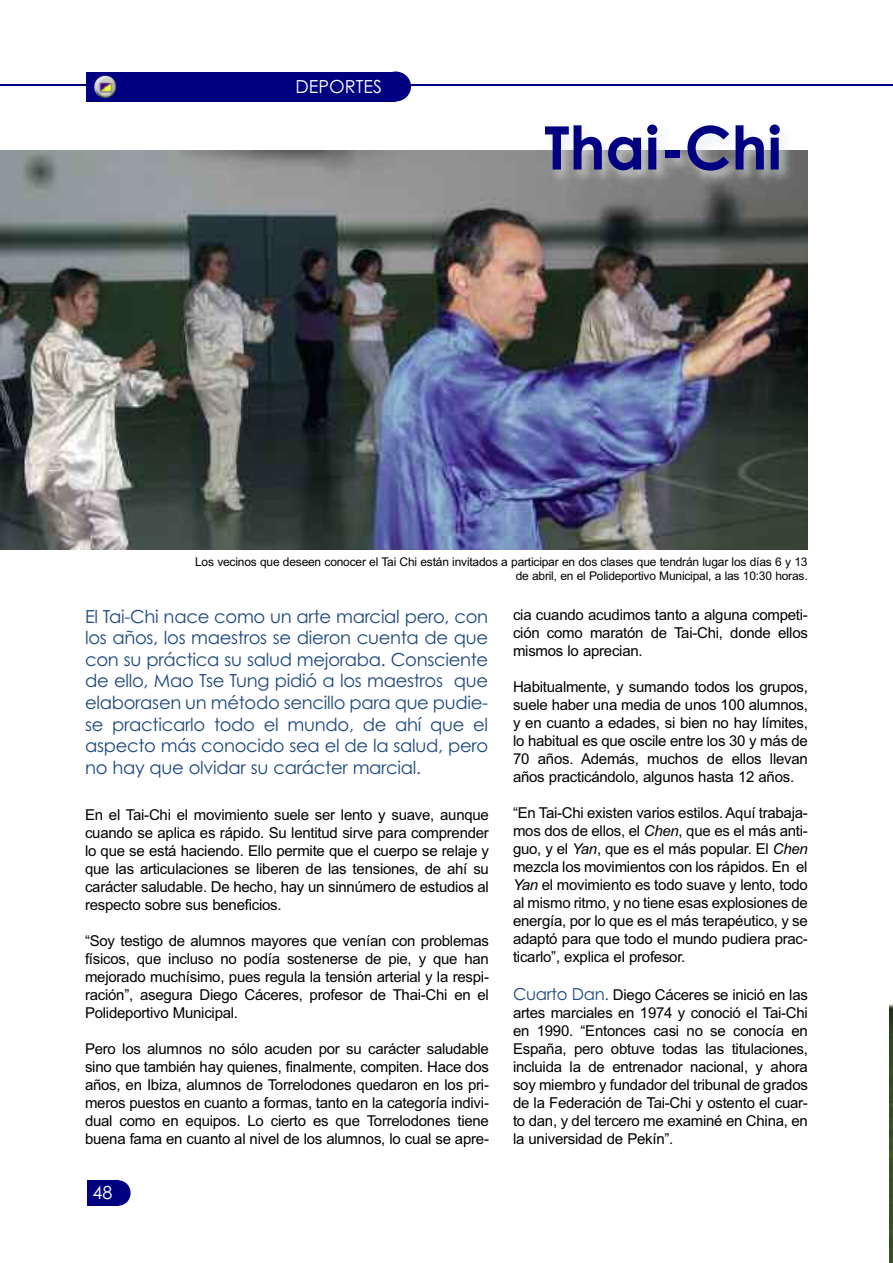
<style>
.page{position:relative;width:893px;height:1263px;background:#fff}
.page>*{position:absolute;margin:0;border:0;box-sizing:border-box;transform-origin:0 0}
.t1{font:700 60px "Century Gothic";color:#000080}
.t2{font:18px/21.6px "Century Gothic";letter-spacing:-.015em;color:#1f497d;text-align:justify}
.t3{font:18px "Century Gothic";color:#fff}
.t4{font:15px/18px "Arial";letter-spacing:-.015em;color:#000;text-align:justify}
.t5{font:12px/14.4px "Arial";letter-spacing:-.015em;color:#000;text-align:right}
.s1{font-style:italic}
.s2{font-family:"Century Gothic";font-size:16.5px;color:#1f497d}
</style>
<div class="page">
<img style="left:890px;top:1004px;width:3px;height:259px">
<hr style="left:0;top:84px;width:893px;height:1px;background:#000080">
<div style="left:107px;top:1180px;width:24px;height:25px;background:#000080;border-radius:50%"></div>
<div style="left:87px;top:1180px;width:31px;height:25px;background:#000080"></div>
<div style="left:380px;top:72px;width:31px;height:29px;background:#000080;border-radius:50%"></div>
<div style="left:87px;top:72px;width:309px;height:30px;background:#000080"></div>
<img style="left:94px;top:76px;width:22px;height:22px">
<img style="left:0;top:151px;width:808px;height:399px">
<img style="left:525px;top:134px;width:283px;height:81px">
<p class="t3" style="left:295px;top:77px;width:88px">DEPORTES</p>
<h1 class="t1" style="left:544px;top:114px;width:239px">Thai-Chi</h1>
<p class="t5" style="left:195px;top:554px;width:614px">Los vecinos que deseen conocer el Tai Chi están invitados a participar en dos clases que tendrán lugar los días 6 y 13 de abril, en el Polideportivo Municipal, a las 10:30 horas.</p>
<p class="t2" style="left:85px;top:605px;width:405px">El Tai-Chi nace como un arte marcial pero, con los años, los maestros se dieron cuenta de que con su práctica su salud mejoraba. Consciente de ello, Mao Tse Tung pidió a los maestros que elaborasen un método sencillo para que pudie&shy;se practicarlo todo el mundo, de ahí que el aspecto más conocido sea el de la salud, pero no hay que olvidar su carácter marcial.</p>
<p class="t4" style="left:85px;top:805px;width:405px">En el Tai-Chi el movimiento suele ser lento y suave, aunque cuando se aplica es rápido. Su lentitud sirve para comprender lo que se está haciendo. Ello permite que el cuerpo se relaje y que las articulaciones se liberen de las tensiones, de ahí su carácter saludable. De hecho, hay un sinnúmero de estudios al respecto sobre sus beneficios.</p>
<p class="t4" style="left:85px;top:931px;width:405px">“Soy testigo de alumnos mayores que venían con problemas físicos, que incluso no podía sostenerse de pie, y que han mejorado muchísimo, pues regula la tensión arterial y la respi&shy;ración”, asegura Diego Cáceres, profesor de Thai-Chi en el Polideportivo Municipal.</p>
<p class="t4" style="left:85px;top:1039px;width:405px">Pero los alumnos no sólo acuden por su carácter saludable sino que también hay quienes, finalmente, compiten. Hace dos años, en Ibiza, alumnos de Torrelodones quedaron en los pri&shy;meros puestos en cuanto a formas, tanto en la categoría indivi&shy;dual como en equipos. Lo cierto es que Torrelodones tiene buena fama en cuanto al nivel de los alumnos, lo cual se apre-</p>
<p class="t3" style="left:93px;top:1182px;width:21px">48</p>
<p class="t4" style="left:513px;top:606px;width:296px">cia cuando acudimos tanto a alguna competi&shy;ción como maratón de Tai-Chi, donde ellos mismos lo aprecian.</p>
<p class="t4" style="left:513px;top:678px;width:296px">Habitualmente, y sumando todos los grupos, suele haber una media de unos 100 alumnos, y en cuanto a edades, si bien no hay límites, lo habitual es que oscile entre los 30 y más de 70 años. Además, muchos de ellos llevan años practicándolo, algunos hasta 12 años.</p>
<p class="t4" style="left:513px;top:804px;width:296px">“En Tai-Chi existen varios estilos. Aquí trabaja&shy;mos dos de ellos, el <span class="s1">Chen</span>, que es el más anti&shy;guo, y el <span class="s1">Yan</span>, que es el más popular. El <span class="s1">Chen </span>mezcla los movimientos con los rápidos. En el <span class="s1">Yan</span> el movimiento es todo suave y lento, todo al mismo ritmo, y no tiene esas explosiones de energía, por lo que es el más terapéutico, y se adaptó para que todo el mundo pudiera prac&shy;ticarlo”, explica el profesor.</p>
<p class="t4" style="left:513px;top:985px;width:296px"><span class="s2">Cuarto Dan.</span> Diego Cáceres se inició en las artes marciales en 1974 y conoció el Tai-Chi en 1990. “Entonces casi no se conocía en España, pero obtuve todas las titulaciones, incluida la de entrenador nacional, y ahora soy miembro y fundador del tribunal de grados de la Federación de Tai-Chi y ostento el cuar&shy;to dan, y del tercero me examiné en China, en la universidad de Pekín”.</p>
</div>
